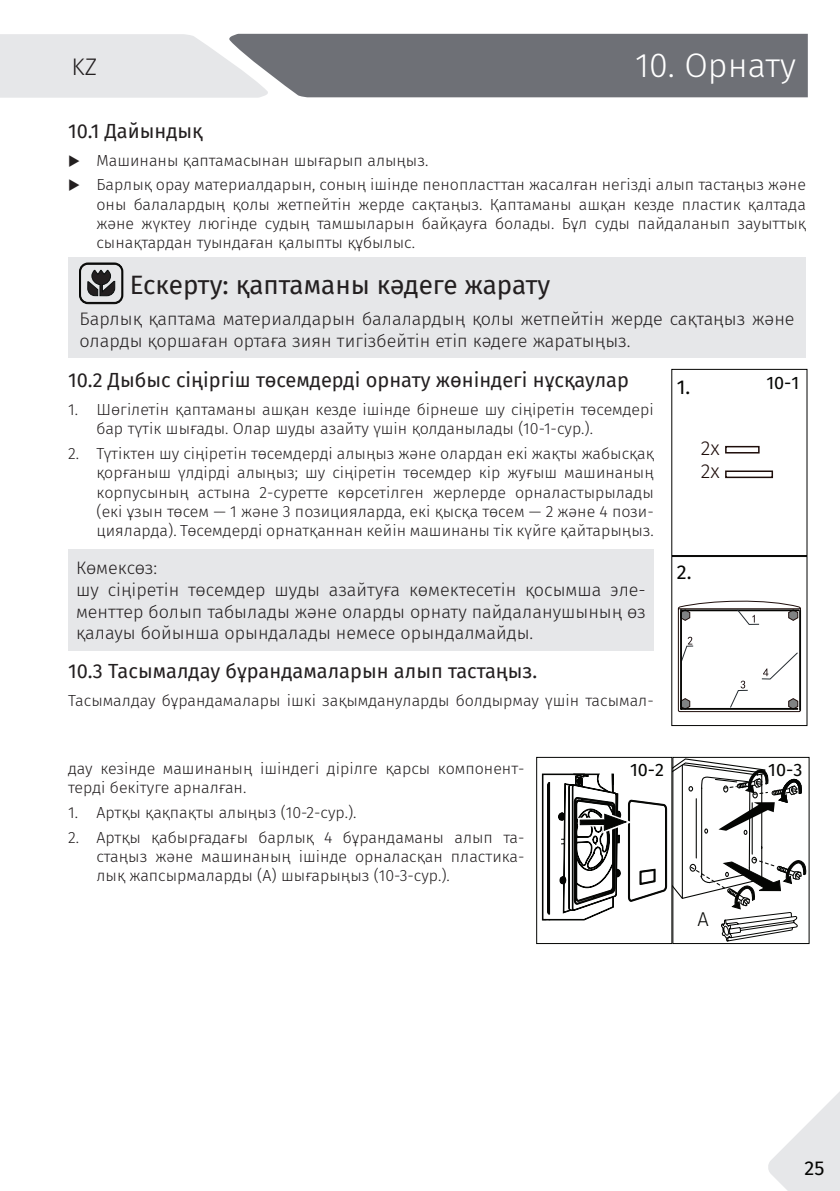
<style>
.page{position:relative;width:840px;height:1191px;background:#fff}
.page>*{position:absolute;margin:0;border:0;box-sizing:border-box;transform-origin:0 0}
.t1{font:300 34px "Fira Sans";color:#fff}
.t2{font:26px "Fira Sans";color:#231f20}
.t3{font:300 24px "Fira Sans";color:#231f20}
.t4{font:300 20.2px/23px "Fira Sans";color:#1e0d0a}
.t5{font:20px "Fira Sans";color:#231f20}
.t6{font:20px "Fira Sans";color:#050503}
.t7{font:20px "Fira Sans";color:#040503}
.t8{font:300 20px "Fira Sans";color:#040503}
.t9{font:300 18px/21.6px "Fira Sans";color:#231f20}
.t10{font:18px "Fira Sans";color:#040503}
.t11{font:300 16px/19.2px "Fira Sans";color:#231f20}
</style>
<div class="page">
<svg style="left:768px;top:1092px;width:71px;height:99px"></svg>
<svg style="left:0;top:34px;width:807px;height:64px;background:#96989c"></svg>
<div style="left:672px;top:757px;width:137px;height:187px;border:1px solid #040503"></div>
<svg style="left:541px;top:773px;width:125px;height:172px"></svg>
<div style="left:536px;top:757px;width:136px;height:187px;border:1px solid #040503"></div>
<svg style="left:672px;top:758px;width:134px;height:183px"></svg>
<div style="left:671px;top:369px;width:136px;height:187px;border:1px solid #050503"></div>
<div style="left:671px;top:556px;width:136px;height:170px;border:1px solid #050503"></div>
<svg style="left:677px;top:600px;width:123px;height:112px"></svg>
<div style="left:724px;top:446px;width:35px;height:7px;border:2px solid #1e0d0a"></div>
<div style="left:724px;top:470px;width:48px;height:8px;border:2px solid #1e0d0a"></div>
<div style="left:68px;top:257px;width:737px;height:101px;background:#e6e7e9"></div>
<svg style="left:79px;top:263px;width:44px;height:41px"></svg>
<div style="left:68px;top:549px;width:585px;height:101px;background:#e6e7e9"></div>
<h3 class="t3" style="left:71px;top:50px;width:27px">KZ</h3>
<h1 class="t1" style="left:634px;top:41px;width:162px">10. Орнату</h1>
<p class="t5" style="left:68px;top:116px;width:136px">10.1 Дайындық</p>
<p class="t11" style="left:96px;top:147px;width:710px;line-height:24.8px">Машинаны қаптамасынан шығарып алыңыз.<br>Барлық орау материалдарын, соның ішінде пенопласттан жасалған негізді алып тастаңыз және</p>
<p class="t11" style="left:96px;top:194px;width:710px;text-align:justify">оны балалардың қолы жетпейтін жерде сақтаңыз. Қаптаманы ашқан кезде пластик қалтада және жүктеу люгінде судың тамшыларын байқауға болады. Бұл суды пайдаланып зауыттық сынақтардан туындаған қалыпты құбылыс.</p>
<h2 class="t2" style="left:130px;top:265px;width:422px">Ескерту: қаптаманы кәдеге жарату</h2>
<p class="t9" style="left:79px;top:308px;width:716px">Барлық қаптама материалдарын балалардың қолы жетпейтін жерде сақтаңыз және оларды қоршаған ортаға зиян тигізбейтін етіп кәдеге жаратыңыз.</p>
<p class="t5" style="left:68px;top:365px;width:562px">10.2 Дыбыс сіңіргіш төсемдерді орнату жөніндегі нұсқаулар</p>
<p class="t11" style="left:96px;top:400px;width:558px;text-indent:-28px">1. Шөгілетін қаптаманы ашқан кезде ішінде бірнеше шу сіңіретін төсемдері бар түтік шығады. Олар шуды азайту үшін қолданылады (10-1-сур.).</p>
<p class="t11" style="left:96px;top:444px;width:558px;text-align:justify;text-indent:-28px">2. Түтіктен шу сіңіретін төсемдерді алыңыз және олардан екі жақты жабысқақ қорғаныш үлдірді алыңыз; шу сіңіретін төсемдер кір жуғыш машинаның корпусының астына 2-суретте көрсетілген жерлерде орналастырылады (екі ұзын төсем — 1 және 3 позицияларда, екі қысқа төсем — 2 және 4 пози&shy;цияларда). Төсемдерді орнатқаннан кейін машинаны тік күйге қайтарыңыз.</p>
<p class="t9" style="left:76px;top:557px;width:571px">Көмексөз:<br>шу сіңіретін төсемдер шуды азайтуға көмектесетін қосымша эле&shy;менттер болып табылады және оларды орнату пайдаланушының өз қалауы бойынша орындалады немесе орындалмайды.</p>
<p class="t5" style="left:68px;top:656px;width:470px">10.3 Тасымалдау бұрандамаларын алып тастаңыз.</p>
<p class="t11" style="left:68px;top:690px;width:587px">Тасымалдау бұрандамалары ішкі зақымдануларды болдырмау үшін тасымал-</p>
<p class="t6" style="left:676px;top:372px;width:15px">1.</p>
<p class="t4" style="left:700px;top:436px;width:20px">2x<br>2x</p>
<p class="t6" style="left:676px;top:556px;width:16px">2.</p>
<p class="t10" style="left:766px;top:369px;width:34px">10-1</p>
<p class="t11" style="left:68px;top:758px;width:457px">дау кезінде машинаның ішіндегі дірілге қарсы компонент&shy;терді бекітуге арналған.</p>
<p class="t11" style="left:68px;top:802px;width:290px">1. Артқы қақпақты алыңыз (10-2-сур.).</p>
<p class="t11" style="left:96px;top:827px;width:429px;text-align:justify;text-indent:-28px">2. Артқы қабырғадағы барлық 4 бұрандаманы алып та&shy;стаңыз және машинаның ішінде орналасқан пластика&shy;лық жапсырмаларды (А) шығарыңыз (10-3-сур.).</p>
<p class="t10" style="left:629px;top:756px;width:36px">10-2</p>
<p class="t10" style="left:767px;top:756px;width:36px">10-3</p>
<p class="t8" style="left:697px;top:905px;width:13px">A</p>
<p class="t7" style="left:804px;top:1153px;width:21px">25</p>
</div>
